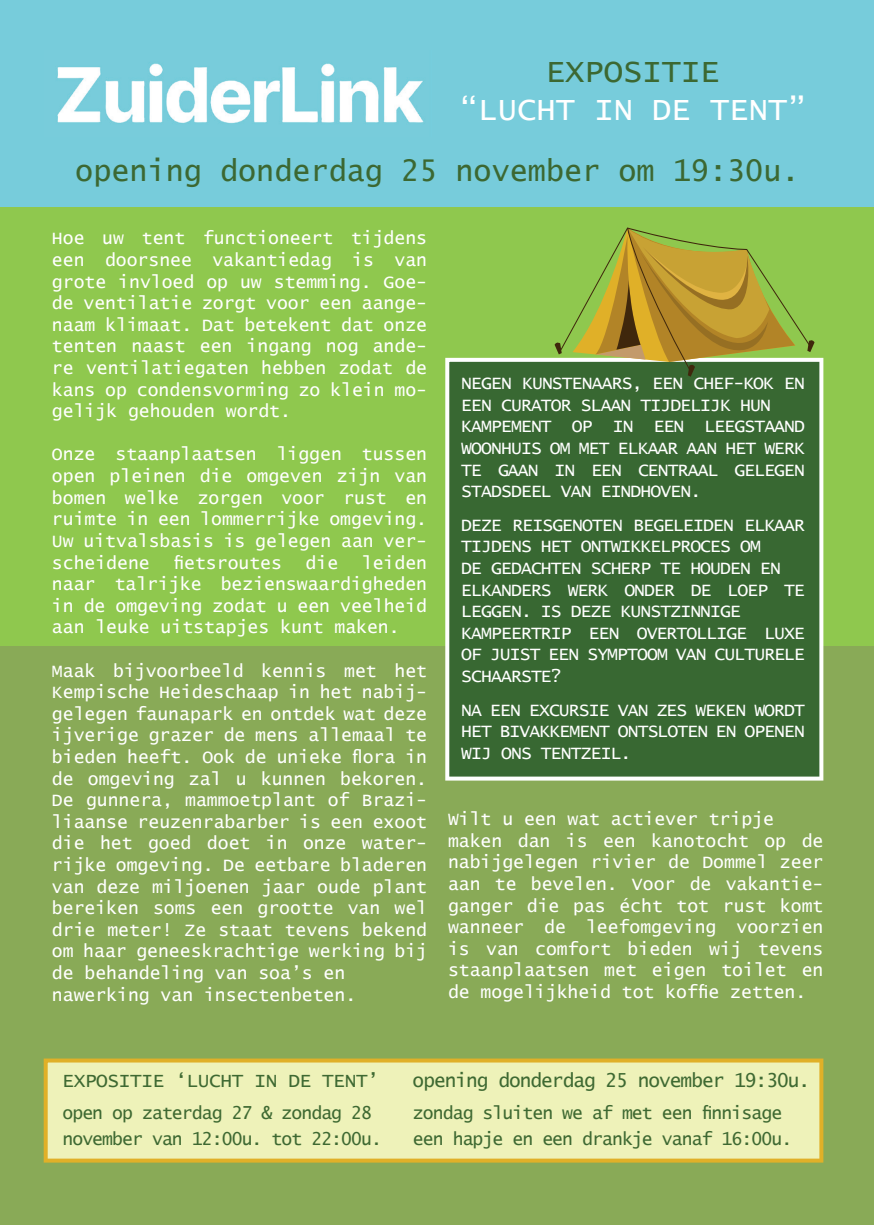
<style>
.page{position:relative;width:874px;height:1225px;background:#fff}
.page>*{position:absolute;margin:0;border:0;box-sizing:border-box;transform-origin:0 0}
.t1{font:32px "Lucida Console";color:#fff}
.t2{font:32px "Lucida Console";color:#3c6832}
.t3{font:30px "Lucida Console";color:#3c6832}
.t4{font:19.4px "Lucida Console";letter-spacing:-.05em;color:#3e6932}
.t5{font:19.4px "Lucida Console";letter-spacing:-.02em;color:#3e6932}
.t6{font:18px/21.6px "Lucida Console";color:#fff;text-align:justify}
.t7{font:18px/21.6px "Lucida Console";letter-spacing:-.05em;color:#fff}
.t8{font:18px/26px "Lucida Console";letter-spacing:-.05em;color:#3e6932}
</style>
<div class="page">
<div style="left:0;top:0;width:873px;height:230px;background:#77ccdb"></div>
<div style="left:0;top:645px;width:873px;height:580px;background:#89aa57"></div>
<div style="left:0;top:207px;width:873px;height:438px;background:#8fc84e"></div>
<img style="left:57px;top:63px;width:367px;height:61px">
<svg style="left:44px;top:1058px;width:779px;height:104px;background:#ececac"></svg>
<div style="left:445px;top:358px;width:378px;height:422px;background:#386832"></div>
<svg style="left:554px;top:227px;width:260px;height:150px"></svg>
<h1 class="t2" style="left:545px;top:56px;width:175px">EXPOSITIE</h1>
<h1 class="t1" style="left:459px;top:94px;width:349px">“LUCHT IN DE TENT”</h1>
<h2 class="t3" style="left:75px;top:158px;width:725px">opening donderdag 25 november om 19:30u.</h2>
<p class="t6" style="left:52px;top:228px;width:376px">Hoe uw tent functioneert tijdens een doorsnee vakantiedag is van grote invloed op uw stemming. Goe&shy;de ventilatie zorgt voor een aange&shy;naam klimaat. Dat betekent dat onze tenten naast een ingang nog ande&shy;re ventilatiegaten hebben zodat de kans op condensvorming zo klein mo&shy;gelijk gehouden wordt.</p>
<p class="t6" style="left:52px;top:444px;width:376px">Onze staanplaatsen liggen tussen open pleinen die omgeven zijn van bomen welke zorgen voor rust en ruimte in een lommerrijke omgeving.<br>Uw uitvalsbasis is gelegen aan ver&shy;scheidene</p>
<p class="t6" style="left:173px;top:552px;width:110px">fietsroutes</p>
<p class="t6" style="left:305px;top:552px;width:34px">die</p>
<p class="t6" style="left:52px;top:552px;width:376px;text-indent:310px">leiden naar talrijke bezienswaardigheden in de omgeving zodat u een veelheid aan leuke uitstapjes kunt maken.</p>
<p class="t6" style="left:52px;top:660px;width:376px;text-align:left">Maak bijvoorbeeld kennis met het Kempische Heideschaap in het nabij&shy;gelegen faunapark en ontdek wat deze ijverige grazer de mens allemaal te bieden heeft. Ook de unieke flora in de omgeving zal u kunnen bekoren.<br>De gunnera, mammoetplant of Brazi&shy;liaanse reuzenrabarber is een exoot die het goed doet in onze water&shy;rijke omgeving. De eetbare bladeren van deze miljoenen jaar oude plant bereiken soms een grootte van wel drie meter! Ze staat tevens bekend om haar geneeskrachtige werking bij de behandeling van soa’s en nawerking van insectenbeten.</p>
<p class="t7" style="left:461px;top:373px;width:345px">NEGEN KUNSTENAARS, EEN CHEF-KOK EN<br>EEN CURATOR SLAAN TIJDELIJK HUN<br>KAMPEMENT OP IN EEN LEEGSTAAND<br>WOONHUIS OM MET ELKAAR AAN HET WERK<br>TE GAAN IN EEN CENTRAAL GELEGEN<br>STADSDEEL VAN EINDHOVEN.</p>
<p class="t7" style="left:461px;top:515px;width:345px">DEZE REISGENOTEN BEGELEIDEN ELKAAR<br>TIJDENS HET ONTWIKKELPROCES OM<br>DE GEDACHTEN SCHERP TE HOUDEN EN<br>ELKANDERS WERK ONDER DE LOEP TE<br>LEGGEN. IS DEZE KUNSTZINNIGE<br>KAMPEERTRIP EEN OVERTOLLIGE LUXE<br>OF JUIST EEN SYMPTOOM VAN CULTURELE<br>SCHAARSTE?</p>
<p class="t6" style="left:461px;top:699px;width:345px">NA EEN EXCURSIE VAN ZES WEKEN WORDT HET BIVAKKEMENT ONTSLOTEN EN OPENEN WIJ ONS TENTZEIL.</p>
<p class="t6" style="left:448px;top:809px;width:377px;text-align:left">Wilt u een wat actiever tripje maken dan is een kanotocht op de nabijgelegen rivier de Dommel zeer aan te bevelen. Voor de vakantie&shy;ganger die pas écht tot rust komt wanneer de leefomgeving voorzien is van comfort bieden wij tevens staanplaatsen met eigen toilet en de mogelijkheid tot koffie zetten.</p>
<p class="t5" style="left:62px;top:1071px;width:318px">EXPOSITIE ‘LUCHT IN DE TENT’</p>
<p class="t4" style="left:412px;top:1071px;width:399px">opening donderdag 25 november 19:30u.</p>
<p class="t8" style="left:62px;top:1101px;width:321px">open op zaterdag 27 &amp; zondag 28 november van 12:00u. tot 22:00u.</p>
<p class="t8" style="left:412px;top:1101px;width:380px">zondag sluiten we af met een finnisage een hapje en een drankje vanaf 16:00u.</p>
</div>
